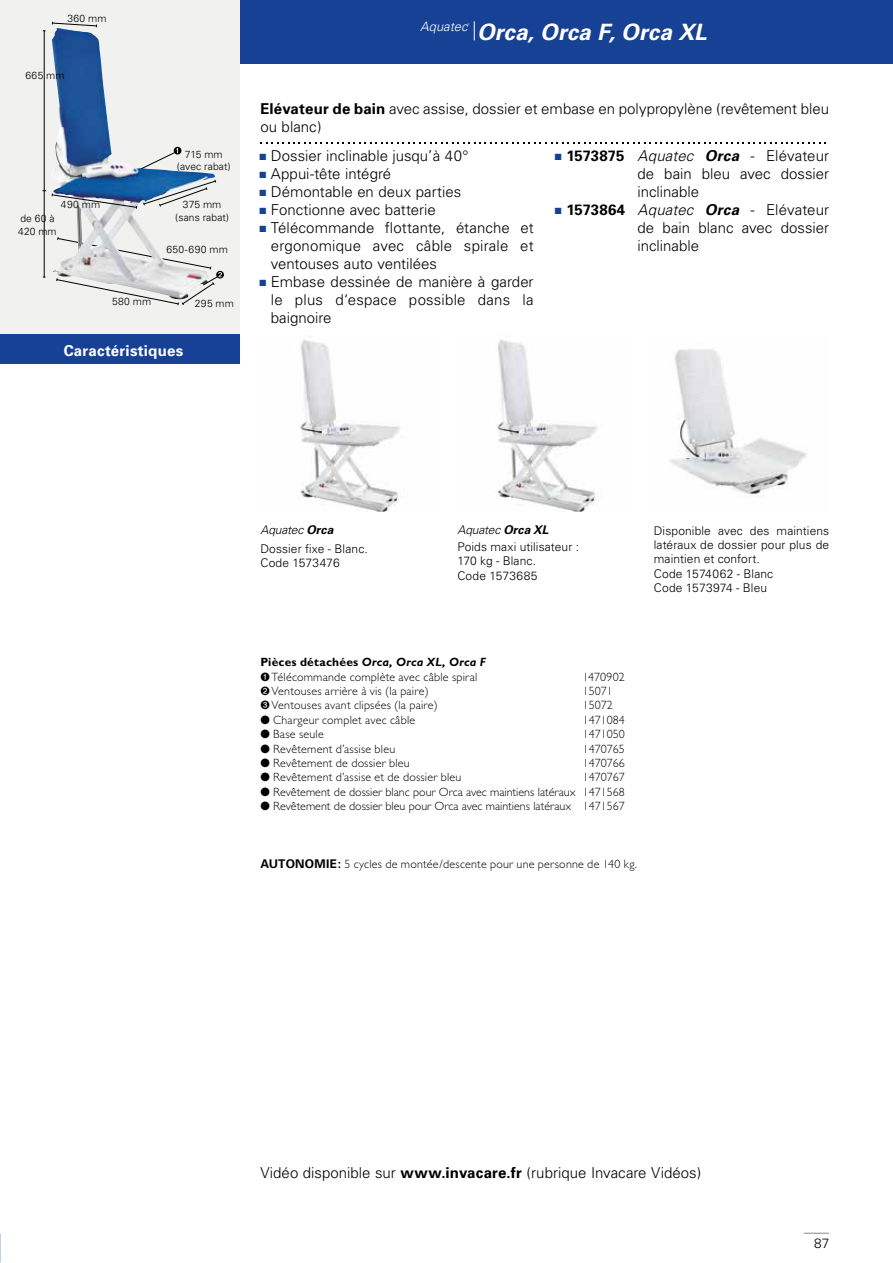
<style>
.page{position:relative;width:893px;height:1263px;background:#fff}
.page>*{position:absolute;margin:0;border:0;box-sizing:border-box;transform-origin:0 0}
.t1{font:italic 700 22.5px "Univers";letter-spacing:.015em;color:#fff}
.t2{font:300 15px/18px "Univers";color:#000;text-align:justify}
.t3{font:700 15px "Univers";letter-spacing:.015em;color:#fff}
.t4{font:300 13.5px "Univers";color:#000}
.t5{font:italic 300 12.9px "Univers";color:#fff}
.t6{font:300 12px/14.4px "Gill Sans";letter-spacing:.015em;color:#000}
.t7{font:300 12px/14.4px "Univers";letter-spacing:.01em;color:#000}
.t8{font:300 10.35px/12.3px "Univers";letter-spacing:.01em;color:#000;text-align:center}
.t9{font:italic 300 2.25px "Univers";color:#fff}
.s1{font-weight:700}
.s2{color:#164194}
.s3{font-style:italic}
.s4{font-weight:700;font-style:italic}
.s5{font-family:"Univers";font-weight:700}
</style>
<div class="page">
<div style="left:0;top:0;width:893px;height:64px;background:#164194"></div>
<svg style="left:474px;top:21px;width:1px;height:19px"></svg>
<div style="left:0;top:0;width:239px;height:341px;background:#f1f1ef"></div>
<div style="left:0;top:334px;width:239px;height:30px;background:#164194"></div>
<img style="left:300px;top:339px;width:100px;height:172px">
<img style="left:670px;top:349px;width:137px;height:149px">
<svg style="left:260px;top:142px;width:566px;height:2px"></svg>
<img style="left:497px;top:339px;width:100px;height:172px">
<svg style="left:804px;top:1233px;width:25px;height:1px"></svg>
<img style="left:51px;top:28px;width:164px;height:244px">
<svg style="left:52px;top:22px;width:45px;height:5px"></svg>
<hr style="left:44px;top:31px;width:1px;height:246px;background:#000">
<svg style="left:143px;top:179px;width:73px;height:28px"></svg>
<svg style="left:52px;top:194px;width:85px;height:15px"></svg>
<svg style="left:140px;top:147px;width:41px;height:23px"></svg>
<svg style="left:56px;top:236px;width:168px;height:70px"></svg>
<p class="t8" style="left:67px;top:13px;width:41px">360 mm</p>
<p class="t8" style="left:25px;top:69px;width:41px">665 mm</p>
<p class="t8" style="left:61px;top:198px;width:41px">490 mm</p>
<p class="t8" style="left:18px;top:212px;width:40px;text-align:left">de 60 à<br>420 mm</p>
<p class="t8" style="left:177px;top:148px;width:55px">715 mm (avec rabat)</p>
<p class="t8" style="left:175px;top:198px;width:56px">375 mm (sans rabat)</p>
<p class="t8" style="left:166px;top:243px;width:63px">650-690 mm</p>
<p class="t8" style="left:112px;top:295px;width:41px">580 mm</p>
<p class="t8" style="left:195px;top:297px;width:40px">295 mm</p>
<p class="t3" style="left:64px;top:341px;width:121px">Caractéristiques</p>
<p class="t5" style="left:420px;top:19px;width:49px">Aquatec</p>
<p class="t9" style="left:468px;top:23px;width:3px">®</p>
<h1 class="t1" style="left:477px;top:19px;width:231px">Orca, Orca F, Orca XL</h1>
<p class="t2" style="left:260px;top:100px;width:570px"><span class="s1">Elévateur de bain</span> avec assise, dossier et embase en polypropylène (revêtement bleu ou blanc)</p>
<p class="t2" style="left:259px;top:147px;width:211px"><span class="s2">■</span> Dossier inclinable jusqu’à 40°</p>
<p class="t2" style="left:259px;top:165px;width:133px"><span class="s2">■</span> Appui-tête intégré</p>
<p class="t2" style="left:259px;top:183px;width:203px"><span class="s2">■</span> Démontable en deux parties</p>
<p class="t2" style="left:259px;top:201px;width:178px"><span class="s2">■</span> Fonctionne avec batterie</p>
<p class="t2" style="left:271px;top:219px;width:264px;text-indent:-11px"><span class="s2">■</span> Télécommande flottante, étanche et ergonomique avec câble spirale et ventouses auto ventilées</p>
<p class="t2" style="left:271px;top:273px;width:264px;text-indent:-11px"><span class="s2">■</span> Embase dessinée de manière à garder le plus d‘espace possible dans la baignoire</p>
<p class="t2" style="left:637px;top:147px;width:193px;text-indent:-83px"><span class="s2">■</span> <span class="s1">1573875</span> <span class="s3">Aquatec</span> <span class="s4">Orca</span> - Elévateur de bain bleu avec dossier inclinable</p>
<p class="t2" style="left:637px;top:201px;width:193px;text-indent:-83px"><span class="s2">■</span> <span class="s1">1573864</span> <span class="s3">Aquatec</span> <span class="s4">Orca</span> - Elévateur de bain blanc avec dossier inclinable</p>
<p class="t7" style="left:260px;top:521px;width:109px;line-height:18.6px"><span class="s3">Aquatec</span> <span class="s4">Orca<br></span>Dossier fixe - Blanc.</p>
<p class="t7" style="left:260px;top:556px;width:81px">Code 1573476</p>
<p class="t7" style="left:457px;top:522px;width:123px;line-height:16.5px"><span class="s3">Aquatec</span> <span class="s4">Orca XL<br></span>Poids maxi utilisateur :</p>
<p class="t7" style="left:457px;top:554px;width:82px">170 kg - Blanc.<br>Code 1573685</p>
<p class="t7" style="left:654px;top:523px;width:177px">Disponible avec des maintiens latéraux de dossier pour plus de maintien et confort.<br>Code 1574062 - Blanc<br>Code 1573974 - Bleu</p>
<p class="t6" style="left:260px;top:655px;width:227px"><span class="s1">Pièces détachées</span> <span class="s4">Orca, Orca XL, Orca F<br></span>➊Télécommande complète avec câble spiral</p>
<p class="t6" style="left:583px;top:669px;width:44px">1470902</p>
<p class="t6" style="left:260px;top:684px;width:170px">➋Ventouses arrière à vis (la paire)</p>
<p class="t6" style="left:583px;top:684px;width:31px">15071</p>
<p class="t6" style="left:260px;top:698px;width:179px">➌Ventouses avant clipsées (la paire)</p>
<p class="t6" style="left:583px;top:698px;width:31px">15072</p>
<p class="t6" style="left:260px;top:713px;width:156px">● Chargeur complet avec câble</p>
<p class="t6" style="left:583px;top:713px;width:43px">1471084</p>
<p class="t6" style="left:260px;top:727px;width:65px">● Base seule</p>
<p class="t6" style="left:583px;top:727px;width:43px">1471050</p>
<p class="t6" style="left:260px;top:741px;width:136px">● Revêtement d’assise bleu</p>
<p class="t6" style="left:583px;top:741px;width:43px">1470765</p>
<p class="t6" style="left:260px;top:756px;width:151px">● Revêtement de dossier bleu</p>
<p class="t6" style="left:583px;top:756px;width:43px">1470766</p>
<p class="t6" style="left:260px;top:770px;width:203px">● Revêtement d’assise et de dossier bleu</p>
<p class="t6" style="left:583px;top:770px;width:43px">1470767</p>
<p class="t6" style="left:260px;top:785px;width:366px">● Revêtement de dossier blanc pour Orca avec maintiens latéraux 1471568</p>
<p class="t6" style="left:260px;top:799px;width:366px">● Revêtement de dossier bleu pour Orca avec maintiens latéraux 1471567</p>
<p class="t6" style="left:260px;top:857px;width:378px"><span class="s5">AUTONOMIE:</span> 5 cycles de montée/descente pour une personne de 140 kg.</p>
<p class="t2" style="left:260px;top:1163px;width:443px">Vidéo disponible sur <span class="s1">www.invacare.fr</span> (rubrique Invacare Vidéos)</p>
<p class="t4" style="left:814px;top:1235px;width:17px">87</p>
</div>
